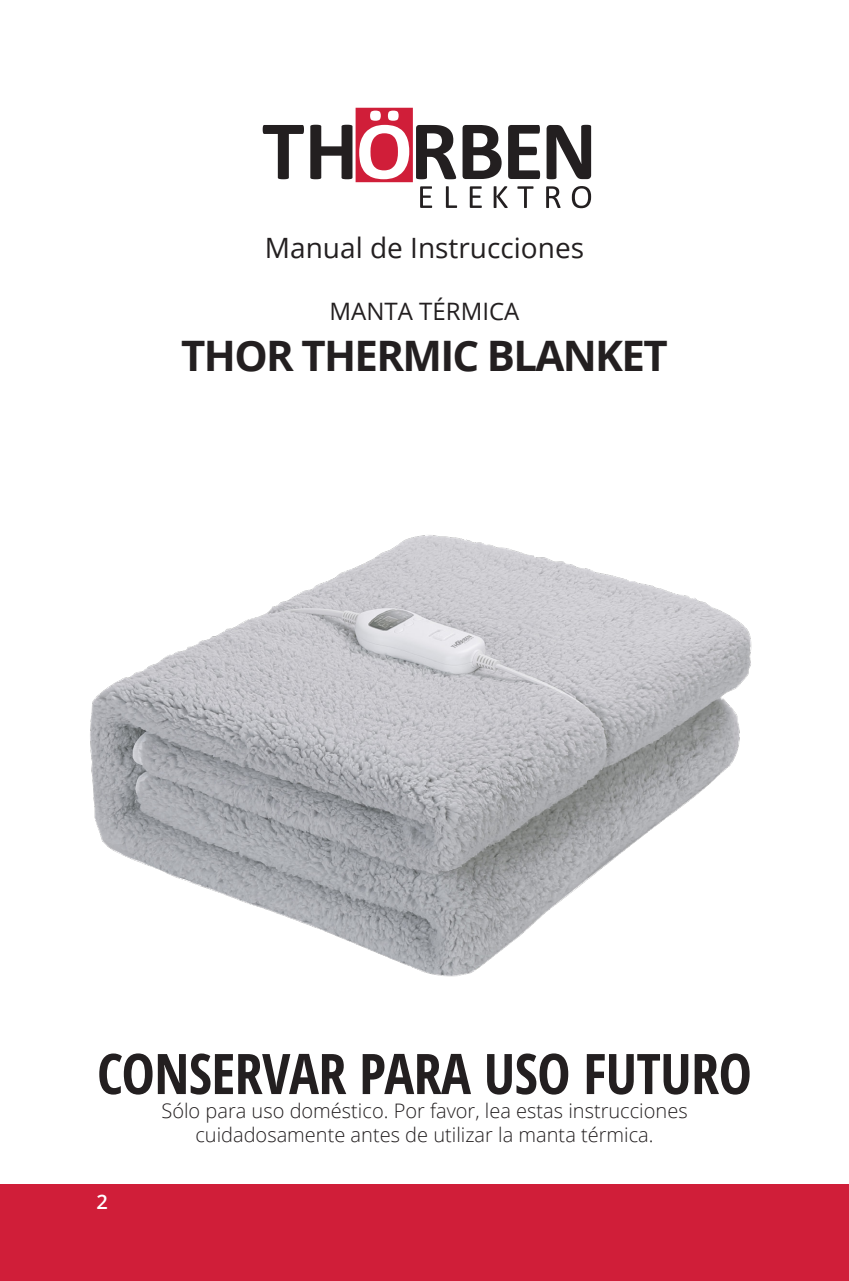
<style>
.page{position:relative;width:849px;height:1281px;background:#fff}
.page>*{position:absolute;margin:0;border:0;box-sizing:border-box;transform-origin:0 0}
.t1{font:700 56px "Open Sans Condensed";letter-spacing:-.01em;color:#231f20}
.t2{font:700 42px "Open Sans";letter-spacing:-.04em;color:#231f20}
.t3{font:28px "Open Sans";color:#231f20}
.t4{font:24px "Open Sans";color:#231f20}
.t5{font:300 20px/24px "Open Sans";color:#231f20;text-align:center}
.t6{font:600 20px "Open Sans";color:#fff}
</style>
<div class="page">
<div style="left:0;top:1184px;width:849px;height:97px;background:#d01e39"></div>
<svg style="left:546px;top:186px;width:14px;height:22px"></svg>
<svg style="left:572px;top:186px;width:19px;height:22px"></svg>
<svg style="left:263px;top:125px;width:41px;height:54px"></svg>
<svg style="left:546px;top:125px;width:45px;height:54px"></svg>
<svg style="left:310px;top:108px;width:230px;height:100px"></svg>
<img style="left:90px;top:535px;width:662px;height:442px">
<p class="t3" style="left:265px;top:229px;width:321px">Manual de Instrucciones</p>
<p class="t4" style="left:329px;top:295px;width:191px">MANTA TÉRMICA</p>
<p class="t2" style="left:181px;top:326px;width:488px">THOR THERMIC BLANKET</p>
<p class="t1" style="left:97px;top:1034px;width:656px">CONSERVAR PARA USO FUTURO</p>
<p class="t5" style="left:161px;top:1098px;width:528px">Sólo para uso doméstico. Por favor, lea estas instrucciones cuidadosamente antes de utilizar la manta térmica.</p>
<p class="t6" style="left:96px;top:1188px;width:13px">2</p>
</div>
